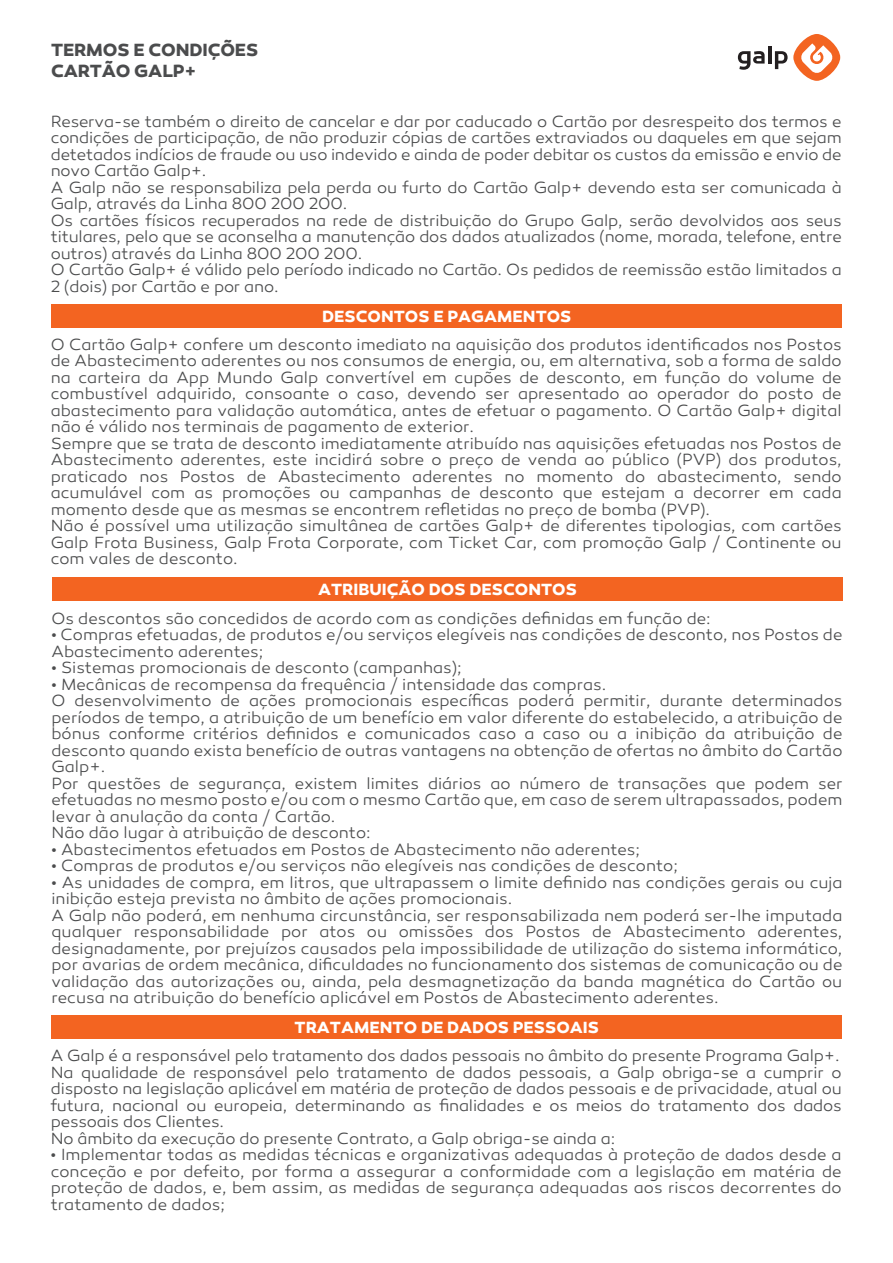
<style>
.page{position:relative;width:893px;height:1263px;background:#fff}
.page>*{position:absolute;margin:0;border:0;box-sizing:border-box;transform-origin:0 0}
.t1{font:700 18px/21.6px "Canaro";letter-spacing:-.01em;color:#4b4c4d}
.t2{font:300 16.5px/16.5px "Canaro";color:#4b4c4d}
.t3{font:700 16.5px "Canaro";color:#fff}
</style>
<div class="page">
<svg style="left:738px;top:51px;width:27px;height:19px"></svg>
<hr style="left:768px;top:46px;width:3px;height:18px;background:#231f20">
<svg style="left:775px;top:51px;width:13px;height:18px"></svg>
<svg style="left:793px;top:34px;width:47px;height:47px"></svg>
<svg style="left:800px;top:43px;width:33px;height:31px"></svg>
<div style="left:51px;top:304px;width:791px;height:23px;background:#f36421"></div>
<div style="left:52px;top:578px;width:791px;height:23px;background:#f36421"></div>
<div style="left:51px;top:1015px;width:791px;height:24px;background:#f36421"></div>
<p class="t1" style="left:51px;top:39px;width:209px">TERMOS E CONDIÇÕES<br>CARTÃO GALP+</p>
<p class="t2" style="left:51px;top:113px;width:792px">Reserva-se também o direito de cancelar e dar por caducado o Cartão por desrespeito dos termos e condições de participação, de não produzir cópias de cartões extraviados ou daqueles em que sejam detetados indícios de fraude ou uso indevido e ainda de poder debitar os custos da emissão e envio de novo Cartão Galp+.<br>A Galp não se responsabiliza pela perda ou furto do Cartão Galp+ devendo esta ser comunicada à Galp, através da Linha 800 200 200.<br>Os cartões físicos recuperados na rede de distribuição do Grupo Galp, serão devolvidos aos seus titulares, pelo que se aconselha a manutenção dos dados atualizados (nome, morada, telefone, entre outros) através da Linha 800 200 200.<br>O Cartão Galp+ é válido pelo período indicado no Cartão. Os pedidos de reemissão estão limitados a 2 (dois) por Cartão e por ano.</p>
<p class="t3" style="left:322px;top:306px;width:251px">DESCONTOS E PAGAMENTOS</p>
<p class="t2" style="left:51px;top:336px;width:792px">O Cartão Galp+ confere um desconto imediato na aquisição dos produtos identificados nos Postos de Abastecimento aderentes ou nos consumos de energia, ou, em alternativa, sob a forma de saldo na carteira da App Mundo Galp convertível em cupões de desconto, em função do volume de combustível adquirido, consoante o caso, devendo ser apresentado ao operador do posto de abastecimento para validação automática, antes de efetuar o pagamento. O Cartão Galp+ digital não é válido nos terminais de pagamento de exterior.<br>Sempre que se trata de desconto imediatamente atribuído nas aquisições efetuadas nos Postos de Abastecimento aderentes, este incidirá sobre o preço de venda ao público (PVP) dos produtos, praticado nos Postos de Abastecimento aderentes no momento do abastecimento, sendo acumulável com as promoções ou campanhas de desconto que estejam a decorrer em cada momento desde que as mesmas se encontrem refletidas no preço de bomba (PVP).<br>Não é possível uma utilização simultânea de cartões Galp+ de diferentes tipologias, com cartões Galp Frota Business, Galp Frota Corporate, com Ticket Car, com promoção Galp / Continente ou com vales de desconto.</p>
<p class="t3" style="left:318px;top:579px;width:260px">ATRIBUIÇÃO DOS DESCONTOS</p>
<p class="t2" style="left:51px;top:610px;width:661px">Os descontos são concedidos de acordo com as condições definidas em função de:</p>
<p class="t2" style="left:51px;top:626px;width:792px">• Compras efetuadas, de produtos e/ou serviços elegíveis nas condições de desconto, nos Postos de<br>Abastecimento aderentes;</p>
<p class="t2" style="left:51px;top:659px;width:412px">• Sistemas promocionais de desconto (campanhas);</p>
<p class="t2" style="left:51px;top:676px;width:792px">• Mecânicas de recompensa da frequência / intensidade das compras.<br>O desenvolvimento de ações promocionais específicas poderá permitir, durante determinados períodos de tempo, a atribuição de um benefício em valor diferente do estabelecido, a atribuição de bónus conforme critérios definidos e comunicados caso a caso ou a inibição da atribuição de desconto quando exista benefício de outras vantagens na obtenção de ofertas no âmbito do Cartão Galp+.<br>Por questões de segurança, existem limites diários ao número de transações que podem ser efetuadas no mesmo posto e/ou com o mesmo Cartão que, em caso de serem ultrapassados, podem levar à anulação da conta / Cartão.<br>Não dão lugar à atribuição de desconto:</p>
<p class="t2" style="left:51px;top:841px;width:590px">• Abastecimentos efetuados em Postos de Abastecimento não aderentes;</p>
<p class="t2" style="left:51px;top:857px;width:628px">• Compras de produtos e/ou serviços não elegíveis nas condições de desconto;</p>
<p class="t2" style="left:51px;top:874px;width:792px">• As unidades de compra, em litros, que ultrapassem o limite definido nas condições gerais ou cuja inibição esteja prevista no âmbito de ações promocionais.<br>A Galp não poderá, em nenhuma circunstância, ser responsabilizada nem poderá ser-lhe imputada qualquer responsabilidade por atos ou omissões dos Postos de Abastecimento aderentes, designadamente, por prejuízos causados pela impossibilidade de utilização do sistema informático, por avarias de ordem mecânica, dificuldades no funcionamento dos sistemas de comunicação ou de validação das autorizações ou, ainda, pela desmagnetização da banda magnética do Cartão ou recusa na atribuição do benefício aplicável em Postos de Abastecimento aderentes.</p>
<p class="t3" style="left:295px;top:1017px;width:306px">TRATAMENTO DE DADOS PESSOAIS</p>
<p class="t2" style="left:51px;top:1047px;width:792px">A Galp é a responsável pelo tratamento dos dados pessoais no âmbito do presente Programa Galp+.<br>Na qualidade de responsável pelo tratamento de dados pessoais, a Galp obriga-se a cumprir o disposto na legislação aplicável em matéria de proteção de dados pessoais e de privacidade, atual ou futura, nacional ou europeia, determinando as finalidades e os meios do tratamento dos dados pessoais dos Clientes.<br>No âmbito da execução do presente Contrato, a Galp obriga-se ainda a:</p>
<p class="t2" style="left:51px;top:1146px;width:792px;text-align:justify">• Implementar todas as medidas técnicas e organizativas adequadas à proteção de dados desde a conceção e por defeito, por forma a assegurar a conformidade com a legislação em matéria de proteção de dados, e, bem assim, as medidas de segurança adequadas aos riscos decorrentes do tratamento de dados;</p>
</div>
